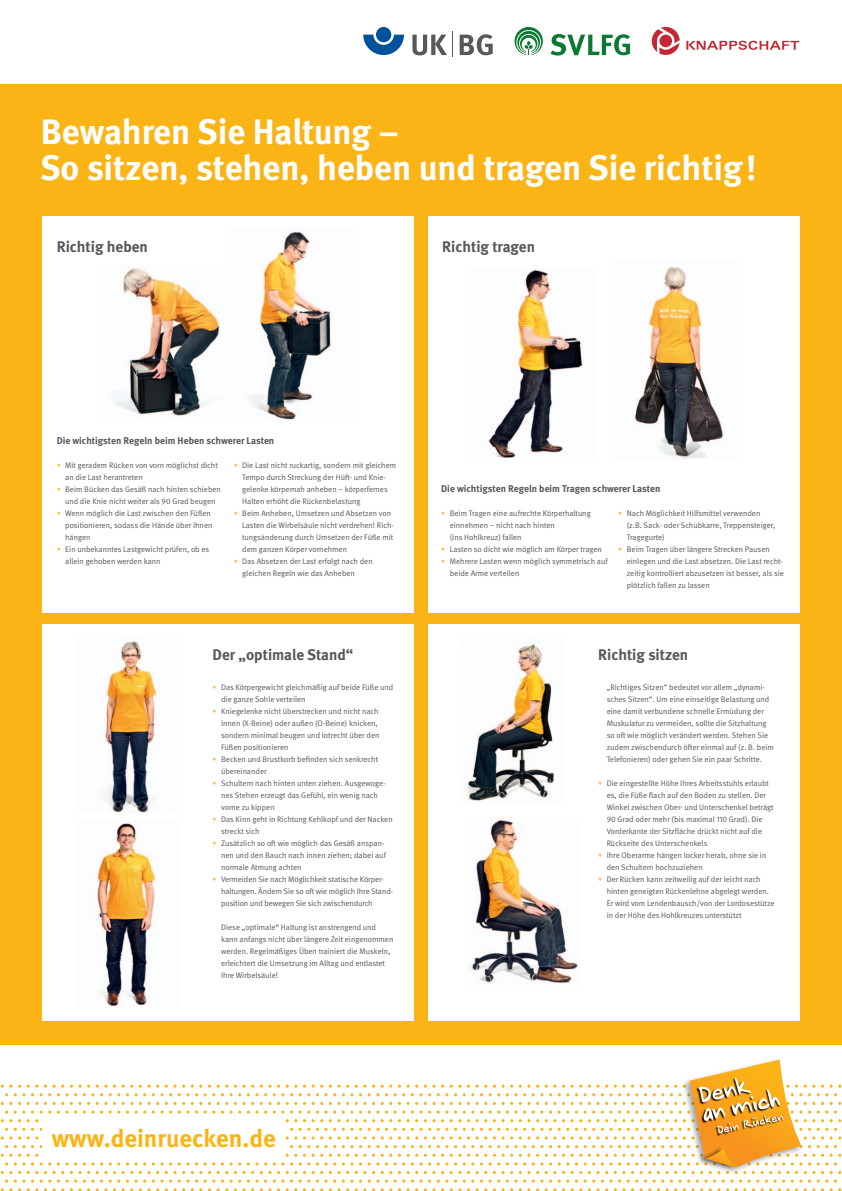
<style>
.page{position:relative;width:842px;height:1191px;background:#fff}
.page>*{position:absolute;margin:0;border:0;box-sizing:border-box;transform-origin:0 0}
.t1{font:700 35.2px/36px "DGUV Meta";color:#fff}
.t2{font:700 25px "DGUV Meta";color:#fbb416}
.t3{font:700 15.4px "DGUV Meta";color:#57585a}
.t4{font:700 9.8px "DGUV Meta";color:#57585a}
.t5{font:8px/12px "DGUV Meta";color:#57585a}
.s1{color:#fec24c}
</style>
<div class="page">
<svg style="left:1px;top:1188px;width:11px;height:3px"></svg>
<svg style="left:27px;top:1188px;width:11px;height:3px"></svg>
<svg style="left:53px;top:1188px;width:11px;height:3px"></svg>
<svg style="left:70px;top:1188px;width:20px;height:3px"></svg>
<svg style="left:96px;top:1188px;width:11px;height:3px"></svg>
<svg style="left:122px;top:1188px;width:11px;height:3px"></svg>
<svg style="left:148px;top:1188px;width:11px;height:3px"></svg>
<svg style="left:165px;top:1188px;width:20px;height:3px"></svg>
<svg style="left:191px;top:1188px;width:11px;height:3px"></svg>
<svg style="left:217px;top:1188px;width:11px;height:3px"></svg>
<svg style="left:234px;top:1188px;width:20px;height:3px"></svg>
<svg style="left:260px;top:1188px;width:11px;height:3px"></svg>
<svg style="left:286px;top:1188px;width:11px;height:3px"></svg>
<svg style="left:312px;top:1188px;width:11px;height:3px"></svg>
<svg style="left:329px;top:1188px;width:20px;height:3px"></svg>
<svg style="left:355px;top:1188px;width:11px;height:3px"></svg>
<svg style="left:381px;top:1188px;width:11px;height:3px"></svg>
<svg style="left:407px;top:1188px;width:11px;height:3px"></svg>
<svg style="left:424px;top:1188px;width:11px;height:3px"></svg>
<svg style="left:450px;top:1188px;width:11px;height:3px"></svg>
<svg style="left:476px;top:1188px;width:11px;height:3px"></svg>
<svg style="left:493px;top:1188px;width:20px;height:3px"></svg>
<svg style="left:519px;top:1188px;width:11px;height:3px"></svg>
<svg style="left:545px;top:1188px;width:11px;height:3px"></svg>
<svg style="left:571px;top:1188px;width:11px;height:3px"></svg>
<svg style="left:588px;top:1188px;width:20px;height:3px"></svg>
<svg style="left:614px;top:1188px;width:11px;height:3px"></svg>
<svg style="left:640px;top:1188px;width:11px;height:3px"></svg>
<svg style="left:657px;top:1188px;width:20px;height:3px"></svg>
<svg style="left:683px;top:1188px;width:11px;height:3px"></svg>
<svg style="left:709px;top:1188px;width:11px;height:3px"></svg>
<svg style="left:735px;top:1188px;width:11px;height:3px"></svg>
<svg style="left:752px;top:1188px;width:20px;height:3px"></svg>
<svg style="left:778px;top:1188px;width:11px;height:3px"></svg>
<svg style="left:804px;top:1188px;width:11px;height:3px"></svg>
<svg style="left:830px;top:1188px;width:11px;height:3px"></svg>
<svg style="left:1px;top:1059px;width:840px;height:123px"></svg>
<div style="left:43px;top:1116px;width:242px;height:42px;background:#fff"></div>
<div style="left:0;top:84px;width:842px;height:960px;background:#fbb416"></div>
<svg style="left:460px;top:34px;width:33px;height:21px"></svg>
<svg style="left:363px;top:35px;width:41px;height:20px"></svg>
<div style="left:376px;top:27px;width:15px;height:15px;background:#01519b;border-radius:50%"></div>
<svg style="left:412px;top:32px;width:41px;height:25px"></svg>
<svg style="left:652px;top:27px;width:28px;height:28px"></svg>
<svg style="left:686px;top:41px;width:113px;height:9px"></svg>
<svg style="left:514px;top:27px;width:29px;height:28px"></svg>
<svg style="left:551px;top:34px;width:79px;height:22px"></svg>
<div style="left:43px;top:624px;width:371px;height:396px;background:#fff"></div>
<div style="left:43px;top:216px;width:371px;height:396px;background:#fff"></div>
<div style="left:428px;top:216px;width:371px;height:396px;background:#fff"></div>
<div style="left:428px;top:624px;width:371px;height:396px;background:#fff"></div>
<img style="left:97px;top:823px;width:59px;height:184px">
<img style="left:104px;top:641px;width:53px;height:171px">
<img style="left:111px;top:267px;width:109px;height:149px">
<img style="left:249px;top:231px;width:83px;height:189px">
<img style="left:634px;top:266px;width:90px;height:194px">
<img style="left:488px;top:268px;width:95px;height:189px">
<img style="left:465px;top:644px;width:90px;height:157px">
<img style="left:468px;top:819px;width:111px;height:164px">
<h1 class="t1" style="left:40px;top:115px;width:718px">Bewahren Sie Haltung –<br>So sitzen, stehen, heben und tragen Sie richtig!</h1>
<h3 class="t3" style="left:57px;top:238px;width:93px">Richtig heben</h3>
<h3 class="t3" style="left:442px;top:238px;width:94px">Richtig tragen</h3>
<p class="t4" style="left:57px;top:435px;width:219px">Die wichtigsten Regeln beim Heben schwerer Lasten</p>
<p class="t5" style="left:65px;top:459px;width:154px;text-indent:-9px"><span class="s1">•</span> Mit geradem Rücken von vorn möglichst dicht an die Last herantreten</p>
<p class="t5" style="left:57px;top:483px;width:166px;text-align:center"><span class="s1">•</span> Beim Bücken das Gesäß nach hinten schieben und die Knie nicht weiter als 90 Grad beugen</p>
<p class="t5" style="left:65px;top:507px;width:149px;text-indent:-9px"><span class="s1">•</span> Wenn möglich die Last zwischen den Füßen positionieren, sodass die Hände über ihnen hängen</p>
<p class="t5" style="left:65px;top:543px;width:146px;text-indent:-9px"><span class="s1">•</span> Ein unbekanntes Lastgewicht prüfen, ob es allein gehoben werden kann</p>
<p class="t5" style="left:242px;top:459px;width:155px;text-indent:-9px"><span class="s1">•</span> Die Last nicht ruckartig, sondern mit gleichem Tempo durch Streckung der Hüft- und Knie&shy;gelenke körpernah anheben – körperfernes Halten erhöht die Rückenbelastung</p>
<p class="t5" style="left:242px;top:507px;width:153px;text-indent:-9px"><span class="s1">•</span> Beim Anheben, Umsetzen und Absetzen von Lasten die Wirbelsäule nicht verdrehen! Rich&shy;tungsänderung durch Umsetzen der Füße mit dem ganzen Körper vornehmen</p>
<p class="t5" style="left:242px;top:555px;width:132px;text-indent:-9px"><span class="s1">•</span> Das Absetzen der Last erfolgt nach den gleichen Regeln wie das Anheben</p>
<h3 class="t3" style="left:213px;top:645px;width:142px">Der „optimale Stand“</h3>
<p class="t5" style="left:221px;top:681px;width:174px;text-indent:-9px"><span class="s1">•</span> Das Körpergewicht gleichmäßig auf beide Füße und die ganze Sohle verteilen</p>
<p class="t5" style="left:221px;top:705px;width:160px;text-indent:-9px"><span class="s1">•</span> Kniegelenke nicht überstrecken und nicht nach innen (X-Beine) oder außen (O-Beine) knicken, sondern minimal beugen und lotrecht über den Füßen positionieren</p>
<p class="t5" style="left:221px;top:753px;width:159px;text-indent:-9px"><span class="s1">•</span> Becken und Brustkorb befinden sich senkrecht übereinander</p>
<p class="t5" style="left:221px;top:777px;width:166px;text-indent:-9px"><span class="s1">•</span> Schultern nach hinten unten ziehen. Ausgewoge&shy;nes Stehen erzeugt das Gefühl, ein wenig nach vorne zu kippen</p>
<p class="t5" style="left:221px;top:813px;width:173px;text-indent:-9px"><span class="s1">•</span> Das Kinn geht in Richtung Kehlkopf und der Nacken streckt sich</p>
<p class="t5" style="left:221px;top:837px;width:166px;text-indent:-9px"><span class="s1">•</span> Zusätzlich so oft wie möglich das Gesäß anspan&shy;nen und den Bauch nach innen ziehen; dabei auf normale Atmung achten</p>
<p class="t5" style="left:221px;top:873px;width:173px;text-indent:-9px"><span class="s1">•</span> Vermeiden Sie nach Möglichkeit statische Körper&shy;haltungen. Ändern Sie so oft wie möglich Ihre Stand&shy;position und bewegen Sie sich zwischendurch</p>
<p class="t5" style="left:221px;top:921px;width:174px">Diese „optimale“ Haltung ist anstrengend und kann anfangs nicht über längere Zeit eingenommen werden. Regelmäßiges Üben trainiert die Muskeln, erleichtert die Umsetzung im Alltag und entlastet Ihre Wirbelsäule!</p>
<p class="t4" style="left:441px;top:483px;width:221px">Die wichtigsten Regeln beim Tragen schwerer Lasten</p>
<p class="t5" style="left:450px;top:507px;width:142px;text-indent:-9px"><span class="s1">•</span> Beim Tragen eine aufrechte Körperhaltung einnehmen – nicht nach hinten<br>(ins Hohlkreuz) fallen</p>
<p class="t5" style="left:441px;top:543px;width:162px"><span class="s1">•</span> Lasten so dicht wie möglich am Körper tragen</p>
<p class="t5" style="left:450px;top:555px;width:160px;text-indent:-9px"><span class="s1">•</span> Mehrere Lasten wenn möglich symmetrisch auf beide Arme verteilen</p>
<p class="t5" style="left:627px;top:507px;width:150px;text-indent:-9px"><span class="s1">•</span> Nach Möglichkeit Hilfsmittel verwenden (z.B. Sack- oder Schubkarre, Treppensteiger,<br>Tragegurte)</p>
<p class="t5" style="left:627px;top:543px;width:159px;text-indent:-9px"><span class="s1">•</span> Beim Tragen über längere Strecken Pausen einlegen und die Last absetzen. Die Last recht&shy;zeitig kontrolliert abzusetzen ist besser, als sie plötzlich fallen zu lassen</p>
<h3 class="t3" style="left:598px;top:645px;width:92px">Richtig sitzen</h3>
<p class="t5" style="left:607px;top:681px;width:169px">„Richtiges Sitzen“ bedeutet vor allem „dynami&shy;sches Sitzen“. Um eine einseitige Belastung und eine damit verbundene schnelle Ermüdung der Muskulatur zu vermeiden, sollte die Sitzhaltung so oft wie möglich verändert werden. Stehen Sie zudem zwischendurch öfter einmal auf (z. B. beim Telefonieren) oder gehen Sie ein paar Schritte.</p>
<p class="t5" style="left:607px;top:777px;width:169px;text-indent:-9px"><span class="s1">•</span> Die eingestellte Höhe Ihres Arbeitsstuhls erlaubt es, die Füße flach auf den Boden zu stellen. Der Winkel zwischen Ober- und Unterschenkel beträgt 90 Grad oder mehr (bis maximal 110 Grad). Die Vorderkante der Sitzfläche drückt nicht auf die Rückseite des Unterschenkels</p>
<p class="t5" style="left:607px;top:849px;width:161px;text-indent:-9px"><span class="s1">•</span> Ihre Oberarme hängen locker herab, ohne sie in den Schultern hochzuziehen</p>
<p class="t5" style="left:607px;top:873px;width:169px;text-indent:-9px"><span class="s1">•</span> Der Rücken kann zeitweilig auf der leicht nach hinten geneigten Rückenlehne abgelegt werden.<br>Er wird vom Lendenbausch/von der Lordosestütze in der Höhe des Hohlkreuzes unterstützt</p>
<h2 class="t2" style="left:52px;top:1123px;width:225px">www.deinruecken.de</h2>
</div>
